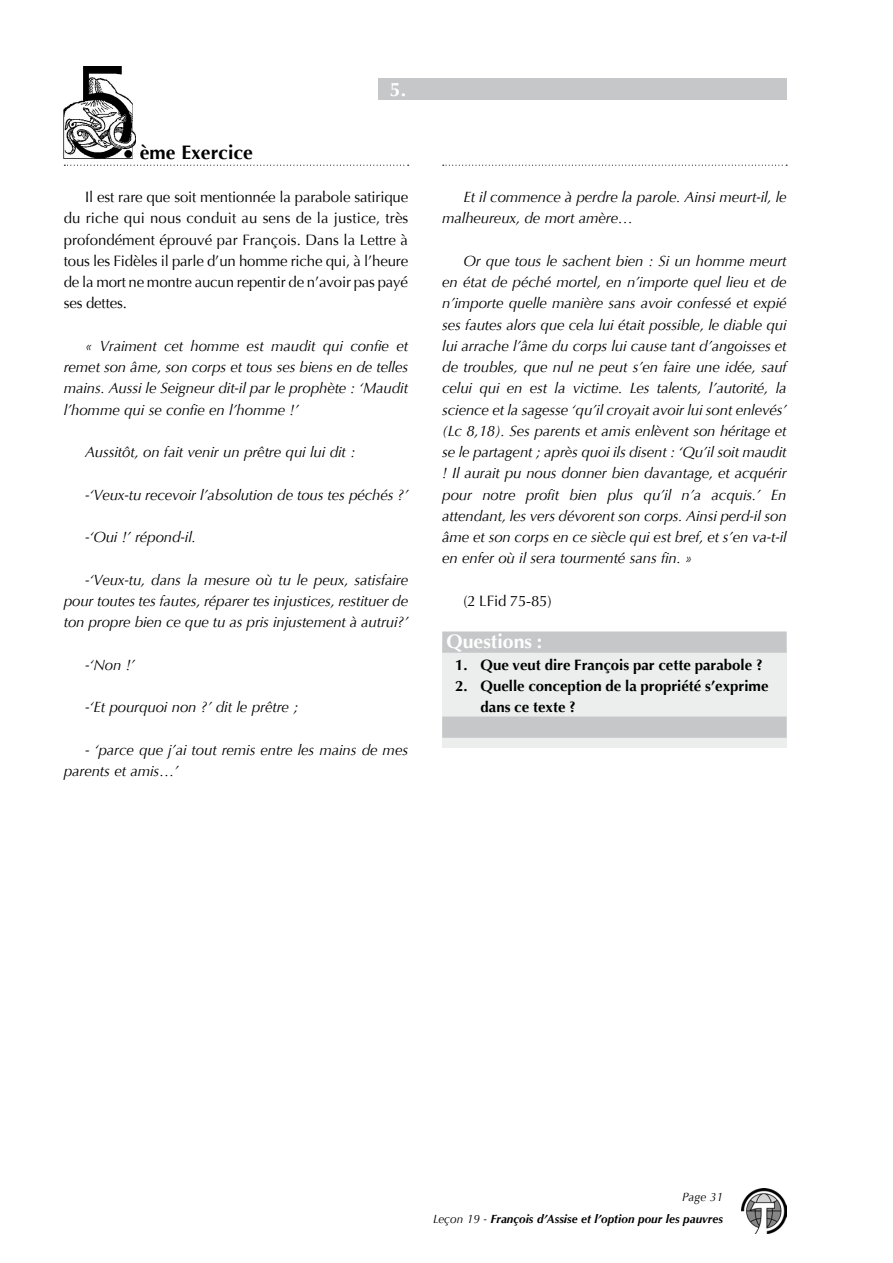
<style>
.page{position:relative;width:893px;height:1263px;background:#fff}
.page>*{position:absolute;margin:0;border:0;box-sizing:border-box;transform-origin:0 0}
.t1{font:700 19.5px "Optima";color:#fff}
.t2{font:700 19.5px "Optima";color:#000}
.t3{font:italic 15px/21.3px "Optima";letter-spacing:-.01em;color:#000;text-align:justify}
.t4{font:15px/21.3px "Optima";letter-spacing:-.01em;color:#000;text-align:justify}
.t5{font:700 15px/21.3px "Optima";color:#000}
.t6{font:italic 700 12px/21.3px "Optima";color:#000;text-align:right}
.s1{font-weight:400}
</style>
<div class="page">
<div style="left:442px;top:648px;width:345px;height:99px;background:#eceded"></div>
<div style="left:378px;top:79px;width:409px;height:21px;background:#c6c7c8"></div>
<svg style="left:64px;top:165px;width:345px;height:1px"></svg>
<svg style="left:443px;top:165px;width:344px;height:1px"></svg>
<div style="left:442px;top:631px;width:345px;height:22px;background:#c6c7c8"></div>
<div style="left:442px;top:716px;width:345px;height:22px;background:#c6c7c8"></div>
<svg style="left:83px;top:66px;width:39px;height:1px"></svg>
<img style="left:64px;top:67px;width:72px;height:92px">
<img style="left:741px;top:1188px;width:45px;height:45px">
<h1 class="t1" style="left:390px;top:78px;width:18px">5.</h1>
<h1 class="t2" style="left:140px;top:141px;width:115px">ème Exercice</h1>
<p class="t4" style="left:64px;top:186px;width:346px;text-indent:21px">Il est rare que soit mentionnée la parabole satirique du riche qui nous conduit au sens de la justice, très profondément éprouvé par François. Dans la Lettre à tous les Fidèles il parle d’un homme riche qui, à l’heure de la mort ne montre aucun repentir de n’avoir pas payé ses dettes.</p>
<p class="t3" style="left:64px;top:335px;width:346px;text-indent:21px">« Vraiment cet homme est maudit qui confie et remet son âme, son corps et tous ses biens en de telles mains. Aussi le Seigneur dit-il par le prophète : ‘Maudit l’homme qui se confie en l’homme !’</p>
<p class="t3" style="left:85px;top:441px;width:272px">Aussitôt, on fait venir un prêtre qui lui dit :</p>
<p class="t3" style="left:85px;top:484px;width:325px">-‘Veux-tu recevoir l’absolution de tous tes péchés ?’</p>
<p class="t3" style="left:85px;top:526px;width:112px">-‘Oui !’ répond-il.</p>
<p class="t3" style="left:64px;top:569px;width:346px;text-indent:21px">-‘Veux-tu, dans la mesure où tu le peux, satisfaire pour toutes tes fautes, réparer tes injustices, restituer de ton propre bien ce que tu as pris injustement à autrui?’</p>
<p class="t3" style="left:85px;top:654px;width:51px">-‘Non !’</p>
<p class="t3" style="left:85px;top:697px;width:215px">-‘Et pourquoi non ?’ dit le prêtre ;</p>
<p class="t3" style="left:64px;top:739px;width:346px;text-indent:21px">- ‘parce que j’ai tout remis entre les mains de mes parents et amis…’</p>
<p class="t3" style="left:442px;top:186px;width:346px;text-indent:21px">Et il commence à perdre la parole. Ainsi meurt-il, le malheureux, de mort amère…</p>
<p class="t3" style="left:442px;top:250px;width:346px;text-indent:21px">Or que tous le sachent bien : Si un homme meurt en état de péché mortel, en n’importe quel lieu et de n’importe quelle manière sans avoir confessé et expié ses fautes alors que cela lui était possible, le diable qui lui arrache l’âme du corps lui cause tant d’angoisses et de troubles, que nul ne peut s’en faire une idée, sauf celui qui en est la victime. Les talents, l’autorité, la science et la sagesse ‘qu’il croyait avoir lui sont enlevés’ (Lc 8,18). Ses parents et amis enlèvent son héritage et se le partagent ; après quoi ils disent : ‘Qu’il soit maudit ! Il aurait pu nous donner bien davantage, et acquérir pour notre profit bien plus qu’il n’a acquis.’ En attendant, les vers dévorent son corps. Ainsi perd-il son âme et son corps en ce siècle qui est bref, et s’en va-t-il en enfer où il sera tourmenté sans fin. »</p>
<p class="t4" style="left:463px;top:590px;width:90px">(2 LFid 75-85)</p>
<h1 class="t1" style="left:446px;top:630px;width:97px">Questions :</h1>
<p class="t5" style="left:455px;top:654px;width:309px">1. Que veut dire François par cette parabole ?</p>
<p class="t5" style="left:480px;top:675px;width:289px;text-indent:-26px">2. Quelle conception de la propriété s’exprime dans ce texte ?</p>
<p class="t6" style="left:433px;top:1186px;width:291px"><span class="s1">Page 31<br>Leçon 19 -</span> François d’Assise et l’option pour les pauvres</p>
</div>
